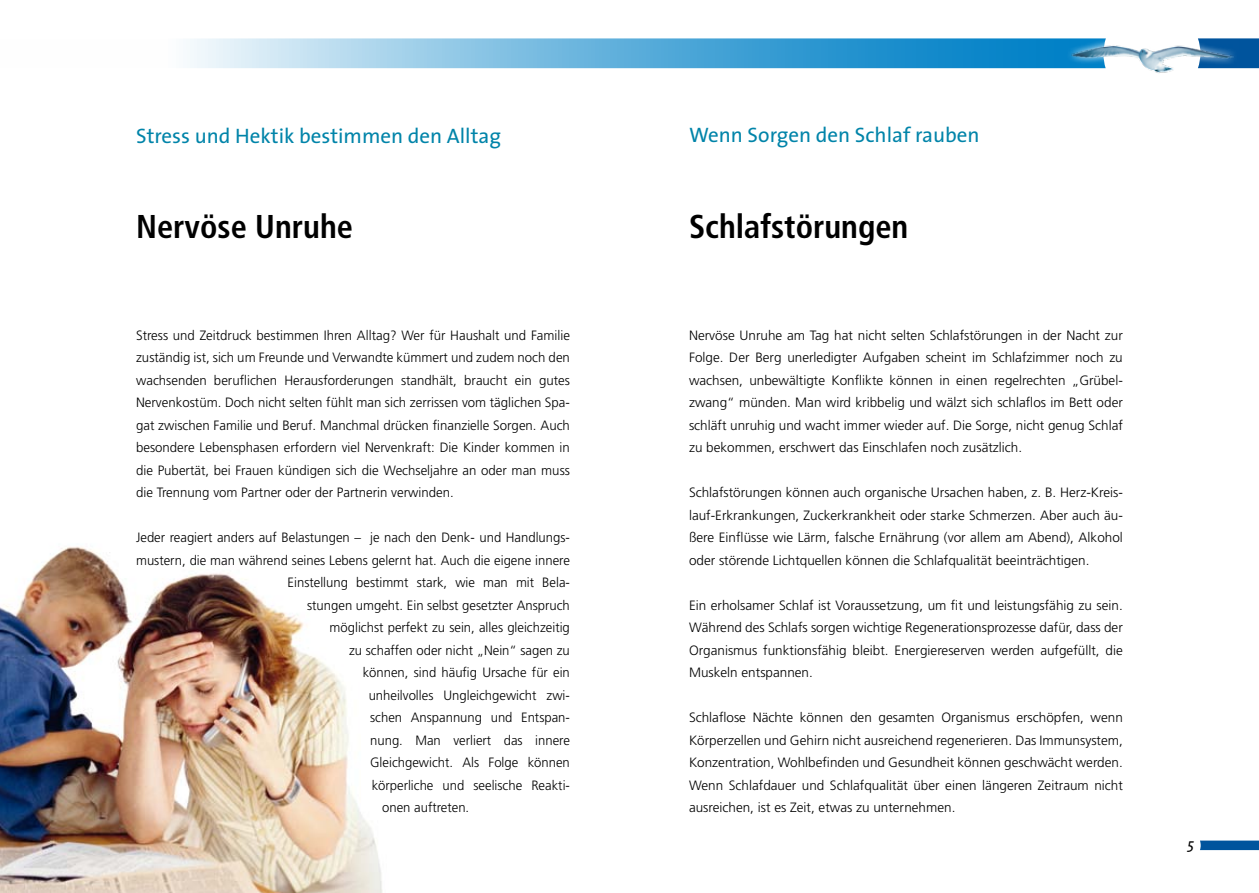
<style>
.page{position:relative;width:1259px;height:893px;background:#fff}
.page>*{position:absolute;margin:0;border:0;box-sizing:border-box;transform-origin:0 0}
.t1{font:700 condensed 33px "Frutiger LT";color:#000}
.t2{font:21px "The Sans";color:#0084a9}
.t3{font:italic 15px "The Sans";color:#000}
.t4{font:300 13.5px/22.5px "Frutiger LT";color:#000;text-align:justify}
</style>
<div class="page">
<img style="left:0;top:546px;width:383px;height:347px">
<svg style="left:1200px;top:841px;width:59px;height:9px"></svg>
<svg style="left:190px;top:38px;width:875px;height:30px;background:#68b4dd"></svg>
<svg style="left:1242px;top:38px;width:17px;height:30px"></svg>
<img style="left:1065px;top:38px;width:177px;height:35px">
<h2 class="t2" style="left:136px;top:118px;width:366px">Stress und Hektik bestimmen den Alltag</h2>
<h2 class="t2" style="left:689px;top:118px;width:292px">Wenn Sorgen den Schlaf rauben</h2>
<h1 class="t1" style="left:136px;top:207px;width:218px">Nervöse Unruhe</h1>
<h1 class="t1" style="left:689px;top:207px;width:221px">Schlafstörungen</h1>
<p class="t4" style="left:136px;top:324px;width:435px">Stress und Zeitdruck bestimmen Ihren Alltag? Wer für Haushalt und Familie zuständig ist, sich um Freunde und Verwandte kümmert und zudem noch den wachsenden beruflichen Herausforderungen standhält, braucht ein gutes Nervenkostüm. Doch nicht selten fühlt man sich zerrissen vom täglichen Spa&shy;gat zwischen Familie und Beruf. Manchmal drücken finanzielle Sorgen. Auch besondere Lebensphasen erfordern viel Nervenkraft: Die Kinder kommen in die Pubertät, bei Frauen kündigen sich die Wechseljahre an oder man muss die Trennung vom Partner oder der Partnerin verwinden.</p>
<p class="t4" style="left:136px;top:526px;width:435px">Jeder reagiert anders auf Belastungen – je nach den Denk- und Handlungs-</p>
<p class="t4" style="left:136px;top:549px;width:435px">mustern, die man während seines Lebens gelernt hat. Auch die eigene innere</p>
<p class="t4" style="left:288px;top:571px;width:284px">Einstellung bestimmt stark, wie man mit Bela-</p>
<p class="t4" style="left:307px;top:594px;width:264px">stungen umgeht. Ein selbst gesetzter Anspruch</p>
<p class="t4" style="left:330px;top:616px;width:242px">möglichst perfekt zu sein, alles gleichzeitig</p>
<p class="t4" style="left:349px;top:639px;width:222px">zu schaffen oder nicht „Nein“ sagen zu</p>
<p class="t4" style="left:363px;top:661px;width:209px">können, sind häufig Ursache für ein</p>
<p class="t4" style="left:369px;top:684px;width:203px">unheilvolles Ungleichgewicht zwi-</p>
<p class="t4" style="left:370px;top:706px;width:201px">schen Anspannung und Entspan-</p>
<p class="t4" style="left:370px;top:729px;width:201px">nung. Man verliert das innere</p>
<p class="t4" style="left:370px;top:751px;width:201px">Gleichgewicht. Als Folge können</p>
<p class="t4" style="left:372px;top:774px;width:200px">körperliche und seelische Reakti-</p>
<p class="t4" style="left:382px;top:796px;width:89px">onen auftreten.</p>
<p class="t4" style="left:689px;top:324px;width:435px">Nervöse Unruhe am Tag hat nicht selten Schlafstörungen in der Nacht zur Folge. Der Berg unerledigter Aufgaben scheint im Schlafzimmer noch zu wachsen, unbewältigte Konflikte können in einen regelrechten „Grübel&shy;zwang“ münden. Man wird kribbelig und wälzt sich schlaflos im Bett oder schläft unruhig und wacht immer wieder auf. Die Sorge, nicht genug Schlaf zu bekommen, erschwert das Einschlafen noch zusätzlich.</p>
<p class="t4" style="left:689px;top:481px;width:435px">Schlafstörungen können auch organische Ursachen haben, z. B. Herz-Kreis&shy;lauf-Erkrankungen, Zuckerkrankheit oder starke Schmerzen. Aber auch äu&shy;ßere Einflüsse wie Lärm, falsche Ernährung (vor allem am Abend), Alkohol oder störende Lichtquellen können die Schlafqualität beeinträchtigen.</p>
<p class="t4" style="left:689px;top:594px;width:435px">Ein erholsamer Schlaf ist Voraussetzung, um fit und leistungsfähig zu sein.<br>Während des Schlafs sorgen wichtige Regenerationsprozesse dafür, dass der Organismus funktionsfähig bleibt. Energiereserven werden aufgefüllt, die Muskeln entspannen.</p>
<p class="t4" style="left:689px;top:706px;width:435px">Schlaflose Nächte können den gesamten Organismus erschöpfen, wenn Körperzellen und Gehirn nicht ausreichend regenerieren. Das Immunsystem, Konzentration, Wohlbefinden und Gesundheit können geschwächt werden.<br>Wenn Schlafdauer und Schlafqualität über einen längeren Zeitraum nicht ausreichen, ist es Zeit, etwas zu unternehmen.</p>
<p class="t3" style="left:1187px;top:831px;width:8px">5</p>
</div>
